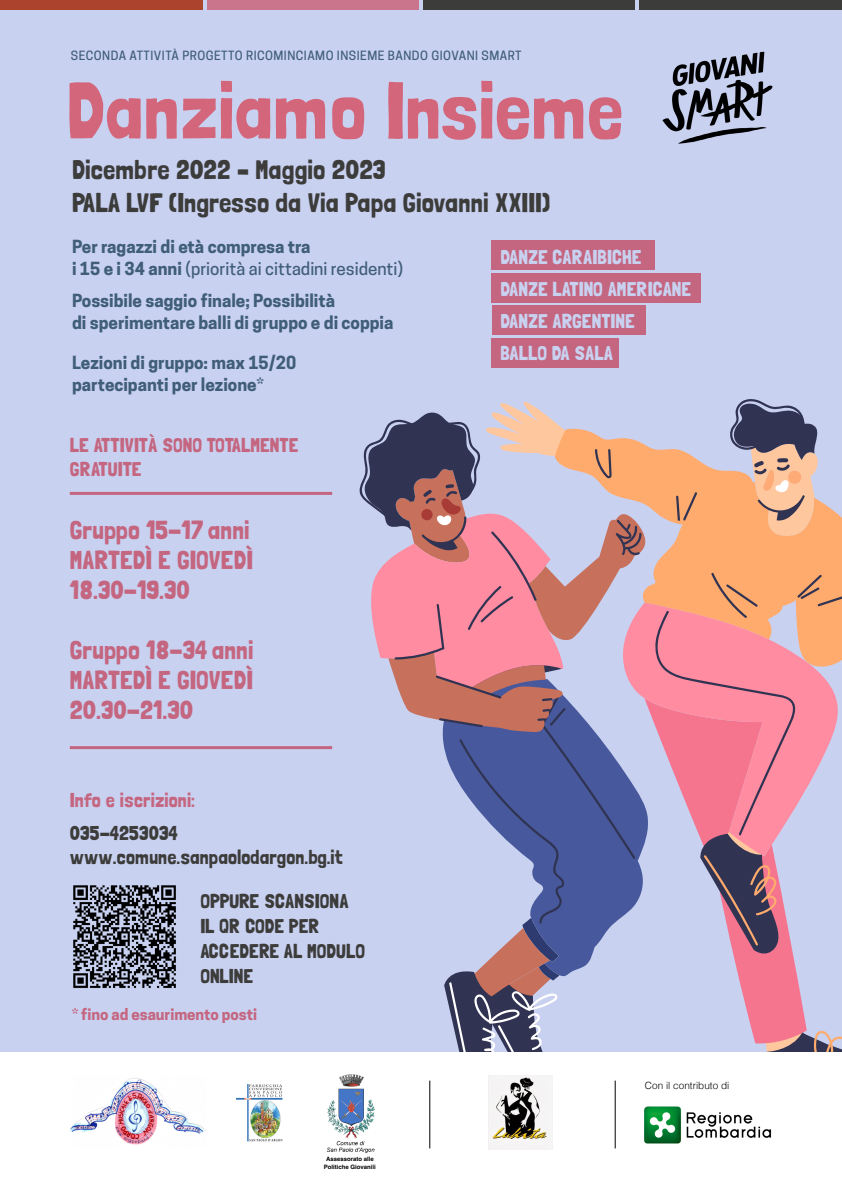
<style>
.page{position:relative;width:842px;height:1191px;background:#fff}
.page>*{position:absolute;margin:0;border:0;box-sizing:border-box;transform-origin:0 0}
.t1{font:80px "Londrina Solid";color:#d3667a}
.t2{font:27px/33px "Londrina Solid";color:#3c3c3b}
.t3{font:26px/30px "Londrina Solid";color:#c46680}
.t4{font:20px/25px "Londrina Solid";color:#3c3c3b}
.t5{font:20px/32px "Londrina Solid";color:#c9d1f0}
.t6{font:20px/24px "Londrina Solid";color:#c46680}
.t7{font:700 17px/22px "Cooper Hewitt";color:#405e78}
.t8{font:700 15px "Cooper Hewitt";color:#c46680}
.t9{font:500 12px "Cooper Hewitt";letter-spacing:.04em;color:#405e78}
.t10{font:300 10px "Helvetica";color:#000}
.t11{font:700 6px/7.2px "Helvetica";color:#000;text-align:center}
.s1{font-weight:500}
</style>
<div class="page">
<div style="left:0;top:0;width:842px;height:1052px;background:#c9d1f0"></div>
<svg style="left:646px;top:445px;width:196px;height:157px;fill:#ffab6e"></svg>
<svg style="left:734px;top:959px;width:70px;height:85px;fill:#f5758f"></svg>
<svg style="left:676px;top:491px;width:21px;height:30px"></svg>
<svg style="left:646px;top:602px;width:9px;height:123px"></svg>
<svg style="left:655px;top:572px;width:187px;height:387px"></svg>
<svg style="left:756px;top:1011px;width:86px;height:41px"></svg>
<svg style="left:729px;top:399px;width:89px;height:137px"></svg>
<svg style="left:359px;top:402px;width:287px;height:650px"></svg>
<img style="left:662px;top:51px;width:111px;height:93px">
<img style="left:614px;top:1080px;width:158px;height:69px">
<hr style="left:615px;top:1080px;width:1px;height:68px;background:#000">
<hr style="left:430px;top:1080px;width:1px;height:68px;background:#000">
<img style="left:71px;top:1078px;width:135px;height:67px">
<img style="left:235px;top:1084px;width:48px;height:58px">
<img style="left:326px;top:1074px;width:49px;height:79px">
<div style="left:492px;top:240px;width:163px;height:30px;background:#c46680"></div>
<div style="left:492px;top:273px;width:209px;height:30px;background:#c46680"></div>
<div style="left:492px;top:305px;width:153px;height:30px;background:#c46680"></div>
<div style="left:492px;top:338px;width:127px;height:29px;background:#c46680"></div>
<div style="left:207px;top:0;width:211px;height:9px;background:#ca758c"></div>
<div style="left:423px;top:0;width:211px;height:9px;background:#3c3c3b"></div>
<div style="left:639px;top:0;width:203px;height:9px;background:#3c3c3b"></div>
<div style="left:0;top:0;width:203px;height:9px;background:#ac432c"></div>
<img style="left:73px;top:885px;width:103px;height:103px">
<hr style="left:70px;top:492px;width:262px;height:3px;background:#c46680">
<hr style="left:70px;top:746px;width:262px;height:3px;background:#c46680">
<img style="left:489px;top:1075px;width:63px;height:74px">
<p class="t9" style="left:71px;top:48px;width:452px">SECONDA ATTIVITÀ PROGETTO RICOMINCIAMO INSIEME BANDO GIOVANI SMART</p>
<h1 class="t1" style="left:66px;top:63px;width:559px">Danziamo Insieme</h1>
<h2 class="t2" style="left:72px;top:153px;width:480px">Dicembre 2022 – Maggio 2023<br>PALA LVF (Ingresso da Via Papa Giovanni XXIII)</h2>
<p class="t7" style="left:72px;top:235px;width:333px">Per ragazzi di età compresa tra<br>i 15 e i 34 anni <span class="s1">(priorità ai cittadini residenti)</span></p>
<p class="t7" style="left:72px;top:290px;width:323px">Possibile saggio finale; Possibilità<br>di sperimentare balli di gruppo e di coppia</p>
<p class="t7" style="left:72px;top:351px;width:226px">Lezioni di gruppo: max 15/20 partecipanti per lezione*</p>
<p class="t6" style="left:70px;top:433px;width:230px">LE ATTIVITÀ SONO TOTALMENTE<br>GRATUITE</p>
<h3 class="t3" style="left:70px;top:515px;width:184px">Gruppo 15-17 anni<br>MARTEDÌ E GIOVEDÌ<br>18.30-19.30</h3>
<h3 class="t3" style="left:70px;top:635px;width:185px;text-align:justify">Gruppo 18-34 anni MARTEDÌ E GIOVEDÌ 20.30-21.30</h3>
<p class="t6" style="left:70px;top:788px;width:126px">Info e iscrizioni:</p>
<p class="t4" style="left:70px;top:820px;width:274px;line-height:24px">035-4253034 www.comune.sanpaolodargon.bg.it</p>
<p class="t4" style="left:200px;top:888px;width:166px">OPPURE SCANSIONA<br>IL QR CODE PER<br>ACCEDERE AL MODULO<br>ONLINE</p>
<p class="t8" style="left:72px;top:1005px;width:187px">* fino ad esaurimento posti</p>
<p class="t11" style="left:324px;top:1156px;width:54px">Assessorato alle<br>Politiche Giovanili</p>
<p class="t5" style="left:500px;top:240px;width:192px">DANZE CARAIBICHE<br>DANZE LATINO AMERICANE<br>DANZE ARGENTINE<br>BALLO DA SALA</p>
<p class="t10" style="left:645px;top:1077px;width:86px">Con il contributo di</p>
</div>
